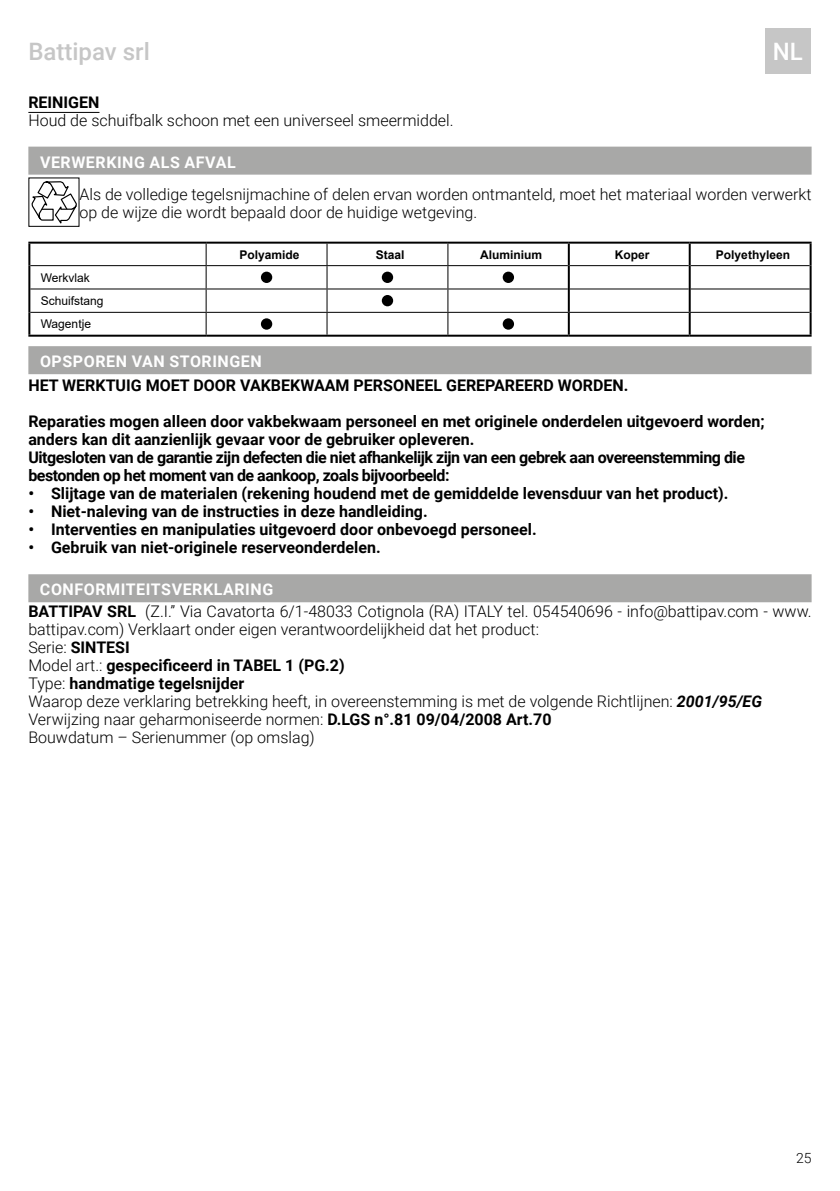
<style>
.page{position:relative;width:840px;height:1191px;background:#fff}
.page>*{position:absolute;margin:0;border:0;box-sizing:border-box;transform-origin:0 0}
.t1{font:500 24px "Roboto";color:#c6c6c6}
.t2{font:500 24px "Roboto";color:#fff}
.t3{font:300 16px/18px "Roboto";color:#000}
.t4{font:700 16px/18px "Roboto";color:#000}
.t5{font:700 16px "Roboto";letter-spacing:.035em;color:#fff}
.t6{font:300 14px "Roboto";color:#000}
.t7{font:700 12px "Arial";color:#000}
.t8{font:12px/23.4px "Arial";color:#000}
.s1{font-weight:700;color:#fff}
.s2{font-weight:700}
.s3{font-weight:700;font-style:italic}
</style>
<div class="page">
<div style="left:764px;top:28px;width:46px;height:46px;background:#c6c6c6"></div>
<hr style="left:28px;top:112px;width:71px;height:1px;background:#000">
<div style="left:28px;top:147px;width:783px;height:28px;background:#a8a8a7"></div>
<div style="left:28px;top:346px;width:783px;height:28px;background:#a8a8a7"></div>
<div style="left:28px;top:574px;width:783px;height:28px;background:#a8a8a7"></div>
<svg style="left:32px;top:181px;width:45px;height:42px"></svg>
<hr style="left:30px;top:265px;width:176px;height:1px;background:#000">
<hr style="left:206px;top:265px;width:121px;height:1px;background:#000">
<hr style="left:327px;top:265px;width:120px;height:1px;background:#000">
<hr style="left:447px;top:265px;width:120px;height:1px;background:#000">
<hr style="left:569px;top:265px;width:119px;height:1px;background:#000">
<hr style="left:690px;top:265px;width:119px;height:1px;background:#000">
<hr style="left:30px;top:288px;width:176px;height:1px;background:#000">
<hr style="left:206px;top:288px;width:121px;height:1px;background:#000">
<hr style="left:327px;top:288px;width:120px;height:1px;background:#000">
<hr style="left:447px;top:288px;width:120px;height:1px;background:#000">
<hr style="left:569px;top:288px;width:119px;height:1px;background:#000">
<hr style="left:690px;top:288px;width:119px;height:1px;background:#000">
<svg style="left:205px;top:244px;width:1px;height:91px"></svg>
<svg style="left:326px;top:244px;width:1px;height:91px"></svg>
<svg style="left:447px;top:244px;width:1px;height:91px"></svg>
<hr style="left:28px;top:242px;width:178px;height:2px;background:#000">
<hr style="left:28px;top:244px;width:2px;height:22px;background:#000">
<hr style="left:206px;top:242px;width:121px;height:2px;background:#000">
<hr style="left:327px;top:242px;width:120px;height:2px;background:#000">
<hr style="left:447px;top:242px;width:121px;height:2px;background:#000">
<hr style="left:568px;top:242px;width:121px;height:2px;background:#000">
<hr style="left:567px;top:244px;width:2px;height:22px;background:#000">
<hr style="left:689px;top:242px;width:122px;height:2px;background:#000">
<hr style="left:688px;top:244px;width:2px;height:22px;background:#000">
<hr style="left:809px;top:244px;width:2px;height:22px;background:#000">
<hr style="left:28px;top:266px;width:2px;height:23px;background:#000">
<hr style="left:567px;top:266px;width:2px;height:23px;background:#000">
<hr style="left:688px;top:266px;width:2px;height:23px;background:#000">
<hr style="left:809px;top:266px;width:2px;height:23px;background:#000">
<hr style="left:28px;top:289px;width:2px;height:23px;background:#000">
<hr style="left:567px;top:289px;width:2px;height:23px;background:#000">
<hr style="left:688px;top:289px;width:2px;height:23px;background:#000">
<hr style="left:809px;top:289px;width:2px;height:23px;background:#000">
<hr style="left:28px;top:312px;width:2px;height:23px;background:#000">
<hr style="left:567px;top:313px;width:2px;height:22px;background:#000">
<hr style="left:688px;top:313px;width:2px;height:22px;background:#000">
<hr style="left:809px;top:312px;width:2px;height:23px;background:#000">
<hr style="left:28px;top:335px;width:178px;height:2px;background:#000">
<hr style="left:206px;top:335px;width:121px;height:2px;background:#000">
<hr style="left:327px;top:335px;width:120px;height:2px;background:#000">
<hr style="left:447px;top:335px;width:121px;height:2px;background:#000">
<hr style="left:568px;top:335px;width:121px;height:2px;background:#000">
<hr style="left:689px;top:335px;width:122px;height:2px;background:#000">
<hr style="left:30px;top:312px;width:176px;height:1px;background:#000">
<hr style="left:206px;top:312px;width:121px;height:1px;background:#000">
<hr style="left:327px;top:312px;width:120px;height:1px;background:#000">
<hr style="left:447px;top:312px;width:121px;height:1px;background:#000">
<hr style="left:568px;top:312px;width:121px;height:1px;background:#000">
<hr style="left:689px;top:312px;width:120px;height:1px;background:#000">
<div style="left:261px;top:272px;width:11px;height:11px;background:#000;border-radius:50%"></div>
<div style="left:381px;top:272px;width:12px;height:11px;background:#000;border-radius:50%"></div>
<div style="left:502px;top:272px;width:11px;height:11px;background:#000;border-radius:50%"></div>
<div style="left:381px;top:295px;width:12px;height:11px;background:#000;border-radius:50%"></div>
<div style="left:261px;top:318px;width:11px;height:12px;background:#000;border-radius:50%"></div>
<div style="left:502px;top:318px;width:11px;height:12px;background:#000;border-radius:50%"></div>
<h1 class="t1" style="left:28px;top:35px;width:123px">Battipav srl</h1>
<h1 class="t2" style="left:772px;top:35px;width:32px">NL</h1>
<p class="t4" style="left:28px;top:93px;width:73px">REINIGEN</p>
<p class="t3" style="left:28px;top:111px;width:426px">Houd de schuifbalk schoon met een universeel smeermiddel.</p>
<p class="t5" style="left:40px;top:151px;width:197px">VERWERKING ALS AFVAL</p>
<p class="t3" style="left:79px;top:184px;width:733px">Als de volledige tegelsnijmachine of delen ervan worden ontmanteld, moet het materiaal worden verwerkt op de wijze die wordt bepaald door de huidige wetgeving.</p>
<p class="t7" style="left:239px;top:246px;width:62px">Polyamide</p>
<p class="t7" style="left:376px;top:246px;width:30px">Staal</p>
<p class="t7" style="left:480px;top:246px;width:64px">Aluminium</p>
<p class="t7" style="left:614px;top:246px;width:36px">Koper</p>
<p class="t7" style="left:715px;top:246px;width:76px">Polyethyleen</p>
<p class="t8" style="left:41px;top:266px;width:64px">Werkvlak<br>Schuifstang<br>Wagentje</p>
<p class="t5" style="left:40px;top:350px;width:223px">OPSPOREN VAN STORINGEN</p>
<p class="t4" style="left:28px;top:376px;width:601px">HET WERKTUIG MOET DOOR VAKBEKWAAM PERSONEEL GEREPAREERD WORDEN.</p>
<p class="t4" style="left:28px;top:412px;width:737px">Reparaties mogen alleen door vakbekwaam personeel en met originele onderdelen uitgevoerd worden; anders kan dit aanzienlijk gevaar voor de gebruiker opleveren.<br>Uitgesloten van de garantie zijn defecten die niet afhankelijk zijn van een gebrek aan overeenstemming die bestonden op het moment van de aankoop, zoals bijvoorbeeld:</p>
<p class="t4" style="left:28px;top:484px;width:701px">• Slijtage van de materialen (rekening houdend met de gemiddelde levensduur van het product).</p>
<p class="t4" style="left:28px;top:502px;width:400px">• Niet-naleving van de instructies in deze handleiding.</p>
<p class="t4" style="left:28px;top:520px;width:509px">• Interventies en manipulaties uitgevoerd door onbevoegd personeel.</p>
<p class="t4" style="left:28px;top:538px;width:354px">• Gebruik van niet-originele reserveonderdelen.</p>
<p class="t3" style="left:28px;top:578px;width:784px;line-height:22px;text-indent:12px"><span class="s1">CONFORMITEITSVERKLARING<br></span><span class="s2">BATTIPAV SRL</span> (Z.I.” Via Cavatorta 6/1-48033 Cotignola (RA) ITALY tel. 054540696 - info@battipav.com - www.</p>
<p class="t3" style="left:28px;top:620px;width:734px">battipav.com) Verklaart onder eigen verantwoordelijkheid dat het product:<br>Serie: <span class="s2">SINTESI<br></span>Model art.: <span class="s2">gespecificeerd in TABEL 1 (PG.2)<br></span>Type: <span class="s2">handmatige tegelsnijder<br></span>Waarop deze verklaring betrekking heeft, in overeenstemming is met de volgende Richtlijnen: <span class="s3">2001/95/EG </span>Verwijzing naar geharmoniseerde normen: <span class="s2">D.LGS n°.81 09/04/2008 Art.70<br></span>Bouwdatum – Serienummer (op omslag)</p>
<p class="t6" style="left:795px;top:1148px;width:17px">25</p>
</div>
